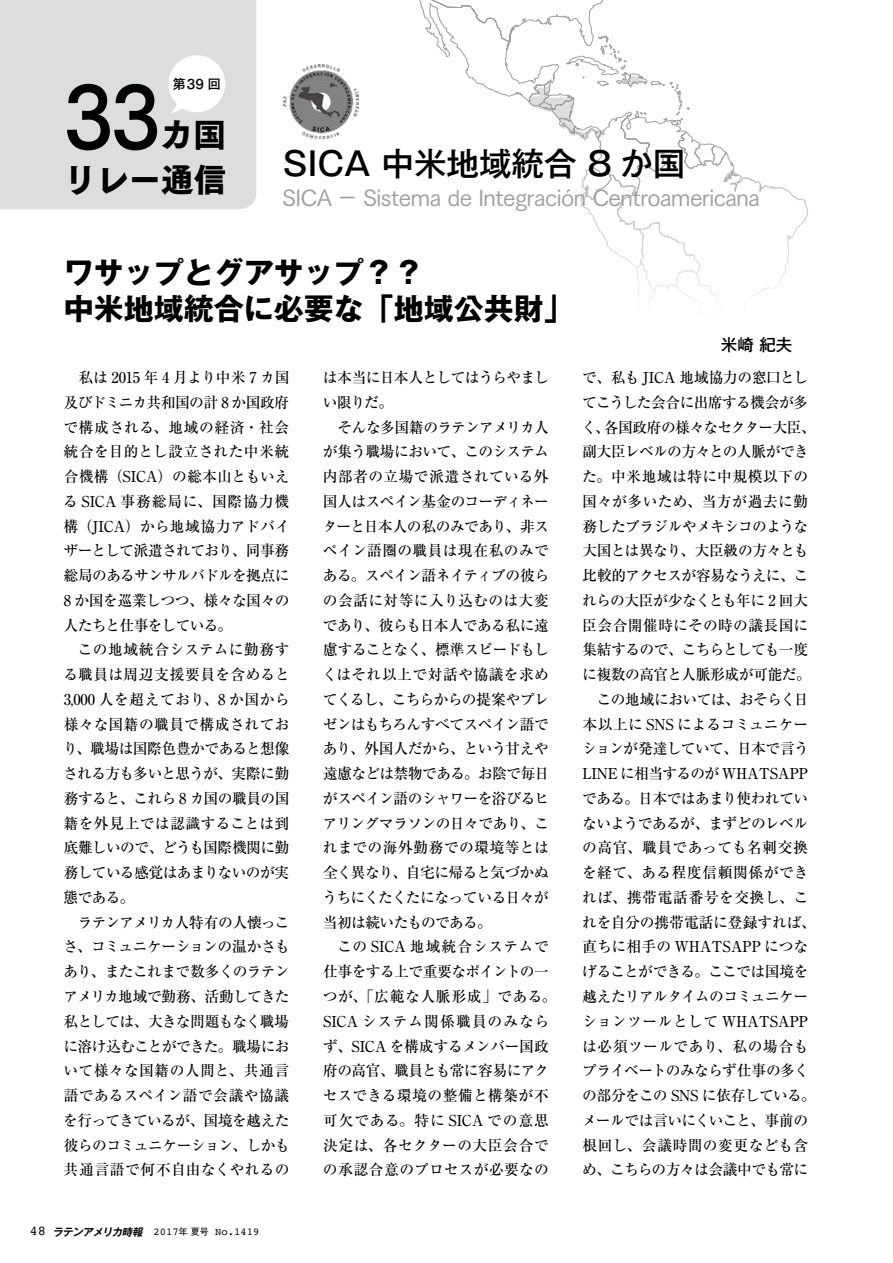
<style>
.page{position:relative;width:893px;height:1263px;background:#fff}
.page>*{position:absolute;margin:0;border:0;box-sizing:border-box;transform-origin:0 0}
.t1{font:500 32.55px "Gothic MB101 Pro";color:#000}
.t2{font:32.55px "Tsuku Go Pro H";color:#000}
.t3{font:700 30px/36px "Gothic MB101 Pro";color:#000}
.t4{font:22.5px "Tsuku Go Pro M";letter-spacing:-.03em;color:#9fa0a0}
.t5{font:500 16.5px "Gothic MB101 Pro";color:#000}
.t6{font:500 15px/24.8px "Ryumin Pro";letter-spacing:-.025em;color:#000;text-align:justify}
.t7{font:500 15px/24.8px "Ryumin Pro";letter-spacing:.015em;color:#000;text-align:center}
.t8{font:13.5px "Tsuku Go Pro B";color:#000}
.t9{font:10.5px "Courier";color:#000}
.s1{font-size:13.5px}
.s2{font-family:"Gothic MB101 Pro De";font-weight:700;font-style:italic}
.s3{font-family:"Gothic MB101 Pro";font-size:9px}
</style>
<div class="page">
<svg style="left:419px;top:0;width:389px;height:299px"></svg>
<div style="left:0;top:0;width:256px;height:209px;background:#dcdddd"></div>
<img style="left:284px;top:64px;width:74px;height:75px">
<div style="left:168px;top:55px;width:57px;height:57px;background:#fff;border-radius:50%"></div>
<svg style="left:171px;top:101px;width:17px;height:13px"></svg>
<div style="left:66px;top:82px;width:91px;height:69px;background:#dcdddd"></div>
<p class="t8" style="left:173px;top:72px;width:50px">第39 回</p>
<h1 class="t2" style="left:161px;top:117px;width:67px">カ国</h1>
<h1 class="t2" style="left:64px;top:161px;width:164px">リレー通信</h1>
<h1 class="t1" style="left:283px;top:136px;width:404px">SICA 中米地域統合 8 か国</h1>
<h3 class="t4" style="left:282px;top:179px;width:479px">SICA － Sistema de Integración Centroamericana</h3>
<h2 class="t3" style="left:64px;top:250px;width:512px">ワサップとグアサップ？？<br>中米地域統合に必要な「地域公共財」</h2>
<p class="t6" style="left:63px;top:364px;width:228px;text-indent:15px">私は 2015 年 4 月より中米 7 カ国及びドミニカ共和国の計 8 か国政府で構成される、地域の経済・社会統合を目的とし設立された中米統合機構（SICA）の総本山ともいえる SICA 事務総局に、国際協力機構（JICA）から地域協力アドバイザーとして派遣されており、同事務総局のあるサンサルバドルを拠点に8 か国を巡業しつつ、様々な国々の人たちと仕事をしている。</p>
<p class="t6" style="left:63px;top:636px;width:228px;text-indent:15px">この地域統合システムに勤務する職員は周辺支援要員を含めると3,000 人を超えており、8 か国から様々な国籍の職員で構成されており、職場は国際色豊かであると想像される方も多いと思うが、実際に勤務すると、これら 8 カ国の職員の国籍を外見上では認識することは到底難しいので、どうも国際機関に勤務している感覚はあまりないのが実態である。</p>
<p class="t6" style="left:63px;top:909px;width:228px;text-indent:15px">ラテンアメリカ人特有の人懐っこさ、コミュニケーションの温かさもあり、またこれまで数多くのラテンアメリカ地域で勤務、活動してきた私としては、大きな問題もなく職場に溶け込むことができた。職場において様々な国籍の人間と、共通言語であるスペイン語で会議や協議を行ってきているが、国境を越えた彼らのコミュニケーション、しかも共通言語で何不自由なくやれるの</p>
<p class="t9" style="left:30px;top:1223px;width:231px"><span class="s1">48</span> <span class="s2">ラテンアメリカ時報</span> 2017<span class="s3">年 夏号</span> No.1419</p>
<p class="t6" style="left:323px;top:364px;width:228px">は本当に日本人としてはうらやましい限りだ。</p>
<p class="t6" style="left:322px;top:414px;width:228px;text-indent:15px">そんな多国籍のラテンアメリカ人が集う職場において、このシステム内部者の立場で派遣されている外国人はスペイン基金のコーディネーターと日本人の私のみであり、非スペイン語圏の職員は現在私のみである。スペイン語ネイティブの彼らの会話に対等に入り込むのは大変であり、彼らも日本人である私に遠慮することなく、標準スピードもしくはそれ以上で対話や協議を求めてくるし、こちらからの提案やプレゼンはもちろんすべてスペイン語であり、外国人だから、という甘えや遠慮などは禁物である。お陰で毎日がスペイン語のシャワーを浴びるヒアリングマラソンの日々であり、これまでの海外勤務での環境等とは全く異なり、自宅に帰ると気づかぬうちにくたくたになっている日々が当初は続いたものである。</p>
<p class="t7" style="left:323px;top:933px;width:235px">この SICA 地域統合システムで<br>仕事をする上で重要なポイントの一つが、「広範な人脈形成」である。<br>SICA システム関係職員のみならず、SICA を構成するメンバー国政府の高官、職員とも常に容易にアクセスできる環境の整備と構築が不可欠である。特に SICA での意思決定は、各セクターの大臣会合での承認合意のプロセスが必要なの</p>
<p class="t5" style="left:721px;top:331px;width:73px">米崎 紀夫</p>
<p class="t6" style="left:582px;top:364px;width:236px;text-align:center">で、私も JICA 地域協力の窓口としてこうした会合に出席する機会が多く、各国政府の様々なセクター大臣、副大臣レベルの方々との人脈ができた。中米地域は特に中規模以下の国々が多いため、当方が過去に勤務したブラジルやメキシコのような大国とは異なり、大臣級の方々とも比較的アクセスが容易なうえに、これらの大臣が少なくとも年に 2 回大臣会合開催時にその時の議長国に集結するので、こちらとしても一度に複数の高官と人脈形成が可能だ。この地域においては、おそらく日<br>本以上に SNS によるコミュニケーションが発達していて、日本で言う<br>LINEに相当するのが WHATSAPPである。日本ではあまり使われていないようであるが、まずどのレベルの高官、職員であっても名刺交換を経て、ある程度信頼関係ができれば、携帯電話番号を交換し、これを自分の携帯電話に登録すれば、直ちに相手の WHATSAPP につなげることができる。ここでは国境を越えたリアルタイムのコミュニケーションツールとして WHATSAPPは必須ツールであり、私の場合もプライベートのみならず仕事の多くの部分をこの SNS に依存している。メールでは言いにくいこと、事前の根回し、会議時間の変更なども含め、こちらの方々は会議中でも常に</p>
</div>
